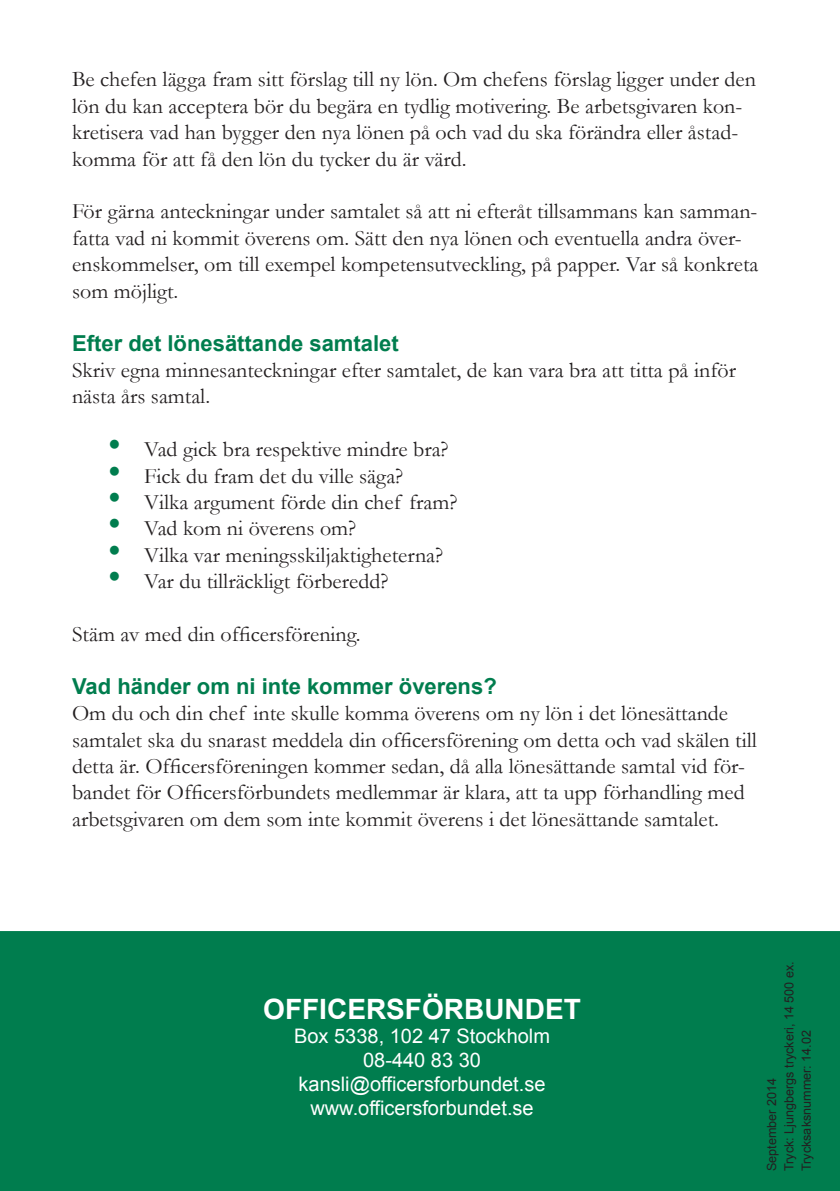
<style>
.page{position:relative;width:840px;height:1191px;background:#fff}
.page>*{position:absolute;margin:0;border:0;box-sizing:border-box;transform-origin:0 0}
.t1{font:36px/26.4px "Garamond";color:#007d4e;text-align:justify}
.t2{font:700 28px "Arial";color:#fff}
.t3{font:22px/26.4px "Garamond";color:#231f20}
.t4{font:700 22px "Arial";color:#007d4e}
.t5{font:20px/24px "Arial";color:#fff;text-align:center}
.t6{font:12.6px/17.2px "Arial";color:#231f20}
</style>
<div class="page">
<div style="left:0;top:931px;width:839px;height:260px;background:#007d4e"></div>
<p class="t3" style="left:72px;top:66px;width:685px">Be chefen lägga fram sitt förslag till ny lön. Om chefens förslag ligger under den lön du kan acceptera bör du begära en tydlig motivering. Be arbetsgivaren kon&shy;kretisera vad han bygger den nya lönen på och vad du ska förändra eller åstad&shy;komma för att få den lön du tycker du är värd.</p>
<p class="t3" style="left:72px;top:198px;width:687px">För gärna anteckningar under samtalet så att ni efteråt tillsammans kan samman&shy;fatta vad ni kommit överens om. Sätt den nya lönen och eventuella andra över&shy;enskommelser, om till exempel kompetensutveckling, på papper. Var så konkreta som möjligt.</p>
<p class="t4" style="left:72px;top:328px;width:328px">Efter det lönesättande samtalet</p>
<p class="t3" style="left:72px;top:356px;width:665px">Skriv egna minnesanteckningar efter samtalet, de kan vara bra att titta på inför nästa års samtal.</p>
<p class="t3" style="left:144px;top:435px;width:315px">Vad gick bra respektive mindre bra?<br>Fick du fram det du ville säga?<br>Vilka argument förde din chef fram?<br>Vad kom ni överens om?<br>Vilka var meningsskiljaktigheterna?<br>Var du tillräckligt förberedd?</p>
<p class="t3" style="left:72px;top:620px;width:290px">Stäm av med din officersförening.</p>
<p class="t4" style="left:72px;top:671px;width:426px">Vad händer om ni inte kommer överens?</p>
<p class="t3" style="left:72px;top:699px;width:685px">Om du och din chef inte skulle komma överens om ny lön i det lönesättande samtalet ska du snarast meddela din officersförening om detta och vad skälen till detta är. Officersföreningen kommer sedan, då alla lönesättande samtal vid för&shy;bandet för Officersförbundets medlemmar är klara, att ta upp förhandling med arbetsgivaren om dem som inte kommit överens i det lönesättande samtalet.</p>
<h1 class="t1" style="left:108px;top:431px;width:14px">• • • • • •</h1>
<p class="t2" style="left:263px;top:990px;width:319px">OFFICERSFÖRBUNDET</p>
<p class="t5" style="left:294px;top:1024px;width:257px">Box 5338, 102 47 Stockholm<br>08-440 83 30 kansli@officersforbundet.se www.officersforbundet.se</p>
<p class="t6" style="left:762px;top:1171px;width:211px;rotate:-90deg">September 2014<br>Tryck: Ljungbergs tryckeri, 14 500 ex.<br>Trycksaksnummer: 14.02</p>
</div>
